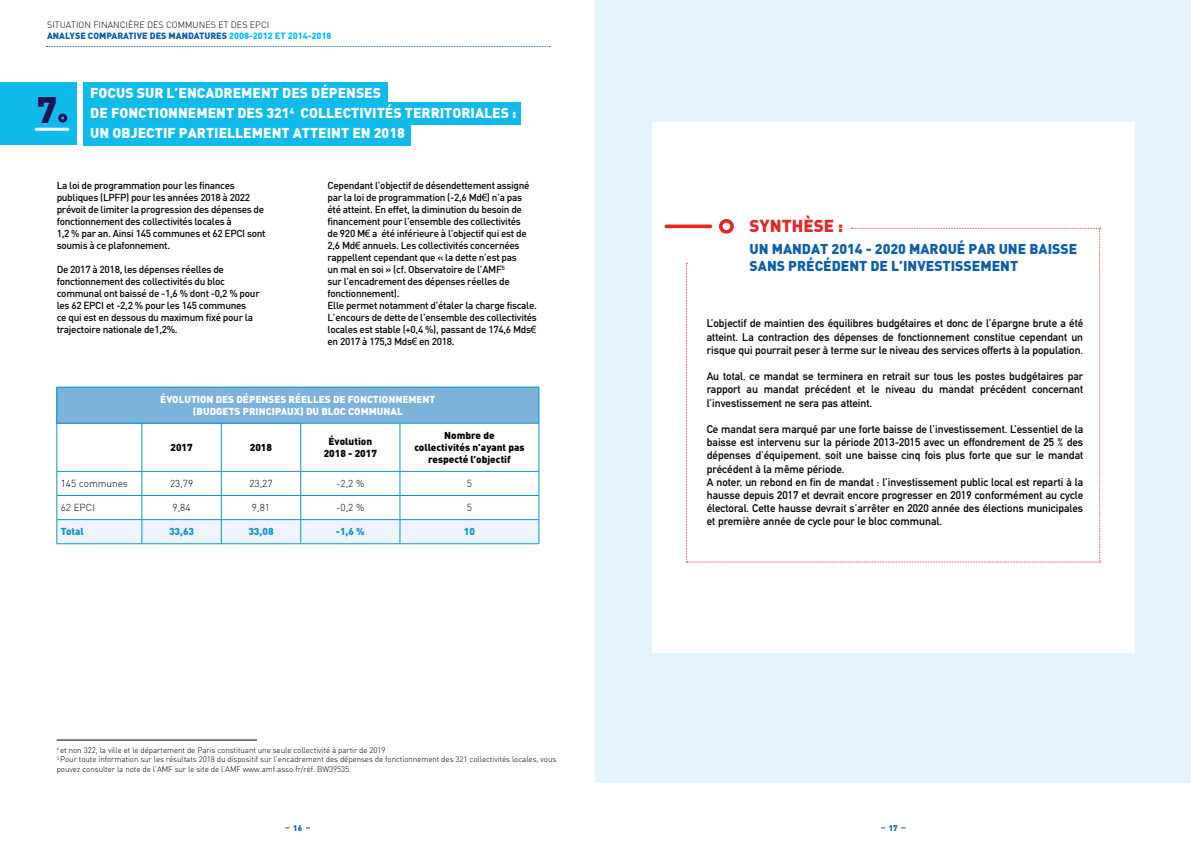
<style>
.page{position:relative;width:1191px;height:842px;background:#fff}
.page>*{position:absolute;margin:0;border:0;box-sizing:border-box;transform-origin:0 0}
.t1{font:36px "DIN Black";color:#201351}
.t2{font:17px "DIN Black";color:#e22821}
.t3{font:14px/20px "DIN Black";color:#fff}
.t4{font:14px/16.8px "DIN Black";color:#0c5eaa}
.t5{font:700 11px/13.2px "DIN Alternate";color:#000;text-align:justify}
.t6{font:500 10px/12px "DI Nbek";letter-spacing:-.03em;color:#000}
.t7{font:900 10px/12px "DIN";color:#fff;text-align:center}
.t8{font:900 10px/12px "DIN";color:#000;text-align:center}
.t9{font:300 10px "DI Nbek";color:#000}
.t10{font:900 10px "DIN";color:#0e94ca}
.t11{font:900 9px "DIN";color:#0c5eaa}
.t12{font:300 9px "DI Nbek";color:#000}
.t13{font:300 8px/9.6px "DI Nbek";letter-spacing:-.01em;color:#000}
.t14{font:8px "DIN Black";color:#0c5eaa}
.s1{color:#10bbec}
.s2{font-family:"Arial";font-weight:400}
</style>
<div class="page">
<hr style="left:57px;top:740px;width:200px;height:1px;background:#000">
<div style="left:0;top:82px;width:76px;height:63px;background:#10bbec"></div>
<hr style="left:36px;top:128px;width:32px;height:3px;background:#fff">
<div style="left:58px;top:114px;width:9px;height:9px;border:3px solid #201351;border-radius:50%"></div>
<div style="left:83px;top:103px;width:438px;height:22px;background:#10bbec"></div>
<div style="left:83px;top:123px;width:328px;height:22px;background:#10bbec"></div>
<div style="left:83px;top:82px;width:305px;height:22px;background:#10bbec"></div>
<div style="left:57px;top:387px;width:482px;height:36px;background:#7cb3db"></div>
<hr style="left:57px;top:387px;width:85px;height:1px;background:#0e94ca">
<hr style="left:57px;top:387px;width:1px;height:36px;background:#0e94ca">
<hr style="left:142px;top:387px;width:79px;height:1px;background:#0e94ca">
<hr style="left:221px;top:387px;width:80px;height:1px;background:#0e94ca">
<hr style="left:301px;top:387px;width:99px;height:1px;background:#0e94ca">
<hr style="left:400px;top:387px;width:139px;height:1px;background:#0e94ca">
<hr style="left:539px;top:387px;width:1px;height:36px;background:#0e94ca">
<hr style="left:57px;top:544px;width:85px;height:1px;background:#0e94ca">
<hr style="left:142px;top:544px;width:79px;height:1px;background:#0e94ca">
<hr style="left:221px;top:544px;width:80px;height:1px;background:#0e94ca">
<hr style="left:301px;top:544px;width:99px;height:1px;background:#0e94ca">
<hr style="left:400px;top:544px;width:139px;height:1px;background:#0e94ca">
<svg style="left:57px;top:423px;width:483px;height:121px"></svg>
<hr style="left:57px;top:519px;width:85px;height:1px;background:#0e94ca">
<hr style="left:142px;top:519px;width:79px;height:1px;background:#0e94ca">
<hr style="left:221px;top:519px;width:80px;height:1px;background:#0e94ca">
<hr style="left:301px;top:519px;width:99px;height:1px;background:#0e94ca">
<hr style="left:400px;top:519px;width:139px;height:1px;background:#0e94ca">
<svg style="left:46px;top:46px;width:504px;height:1px"></svg>
<div style="left:595px;top:0;width:596px;height:782px;background:#e2f3fd"></div>
<div style="left:652px;top:122px;width:482px;height:530px;background:#fff"></div>
<svg style="left:686px;top:228px;width:414px;height:335px"></svg>
<hr style="left:666px;top:225px;width:44px;height:3px;background:#e22821">
<div style="left:719px;top:219px;width:15px;height:15px;border:4px solid #e22821;border-radius:50%"></div>
<p class="t12" style="left:47px;top:19px;width:224px">SITUATION FINANCIÈRE DES COMMUNES ET DES EPCI</p>
<p class="t11" style="left:47px;top:30px;width:286px">ANALYSE COMPARATIVE DES MANDATURES <span class="s1">2008-2012 ET 2014-2018</span></p>
<h1 class="t1" style="left:37px;top:85px;width:22px">7</h1>
<h3 class="t3" style="left:90px;top:83px;width:428px">FOCUS SUR L’ENCADREMENT DES DÉPENSES<br>DE FONCTIONNEMENT DES 321<sup>4</sup> COLLECTIVITÉS TERRITORIALES :<br>UN OBJECTIF PARTIELLEMENT ATTEINT EN 2018</h3>
<p class="t6" style="left:57px;top:179px;width:210px">La loi de programmation pour les finances publiques (LPFP) pour les années 2018 à 2022 prévoit de limiter la progression des dépenses de fonctionnement des collectivités locales à<br>1,2 % par an. Ainsi 145 communes et 62 EPCI sont soumis à ce plafonnement.</p>
<p class="t6" style="left:57px;top:263px;width:204px">De 2017 à 2018, les dépenses réelles de fonctionnement des collectivités du bloc communal ont baissé de -1,6 % dont -0,2 % pour les 62 EPCI et -2,2 % pour les 145 communes<br>ce qui est en dessous du maximum fixé pour la trajectoire nationale de1,2%.</p>
<p class="t6" style="left:327px;top:179px;width:211px">Cependant l’objectif de désendettement assigné par la loi de programmation (-2,6 Md<span class="s2">€</span>) n’a pas été atteint. En effet, la diminution du besoin de financement pour l’ensemble des collectivités<br>de 920 M<span class="s2">€</span> a été inférieure à l’objectif qui est de 2,6 Md<span class="s2">€</span> annuels. Les collectivités concernées rappellent cependant que « la dette n’est pas<br>un mal en soi » (cf. Observatoire de l’AMF<sup>5<br></sup>sur l’encadrement des dépenses réelles de fonctionnement).<br>Elle permet notamment d’étaler la charge fiscale.<br>L’encours de dette de l’ensemble des collectivités locales est stable (+0,4 %), passant de 174,6 Mds<span class="s2">€ </span>en 2017 à 175,3 Mds<span class="s2">€</span> en 2018.</p>
<p class="t7" style="left:160px;top:393px;width:277px">ÉVOLUTION DES DÉPENSES RÉELLES DE FONCTIONNEMENT (BUDGETS PRINCIPAUX) DU BLOC COMMUNAL</p>
<p class="t8" style="left:170px;top:441px;width:24px">2017</p>
<p class="t8" style="left:250px;top:441px;width:24px">2018</p>
<p class="t8" style="left:324px;top:435px;width:55px">Évolution<br>2018 - 2017</p>
<p class="t8" style="left:414px;top:429px;width:112px">Nombre de<br>collectivités n’ayant pas respecté l’objectif</p>
<p class="t9" style="left:61px;top:477px;width:69px">145 communes</p>
<p class="t9" style="left:170px;top:477px;width:25px">23,79</p>
<p class="t9" style="left:249px;top:477px;width:25px">23,27</p>
<p class="t9" style="left:336px;top:477px;width:29px">-2,2 %</p>
<p class="t9" style="left:467px;top:477px;width:7px">5</p>
<p class="t9" style="left:61px;top:501px;width:36px">62 EPCI</p>
<p class="t9" style="left:173px;top:501px;width:19px">9,84</p>
<p class="t9" style="left:252px;top:501px;width:19px">9,81</p>
<p class="t9" style="left:336px;top:501px;width:29px">-0,2 %</p>
<p class="t9" style="left:467px;top:501px;width:7px">5</p>
<p class="t10" style="left:61px;top:525px;width:25px">Total</p>
<p class="t10" style="left:169px;top:525px;width:27px">33,63</p>
<p class="t10" style="left:248px;top:525px;width:27px">33,08</p>
<p class="t10" style="left:336px;top:525px;width:31px">-1,6 %</p>
<p class="t10" style="left:464px;top:525px;width:13px">10</p>
<p class="t13" style="left:57px;top:745px;width:501px"><sup>4</sup> et non 322, la ville et le département de Paris constituant une seule collectivité à partir de 2019<br><sup>5</sup> Pour toute information sur les résultats 2018 du dispositif sur l’encadrement des dépenses de fonctionnement des 321 collectivités locales, vous pouvez consulter la note de l’AMF sur le site de l’AMF www.amf.asso.fr/réf. BW39535.</p>
<h2 class="t2" style="left:749px;top:215px;width:95px">SYNTHÈSE :</h2>
<h3 class="t4" style="left:749px;top:240px;width:329px">UN MANDAT 2014 - 2020 MARQUÉ PAR UNE BAISSE<br>SANS PRÉCÉDENT DE L’INVESTISSEMENT</h3>
<p class="t5" style="left:707px;top:316px;width:378px">L’objectif de maintien des équilibres budgétaires et donc de l’épargne brute a été atteint. La contraction des dépenses de fonctionnement constitue cependant un risque qui pourrait peser à terme sur le niveau des services offerts à la population.</p>
<p class="t5" style="left:707px;top:369px;width:378px">Au total, ce mandat se terminera en retrait sur tous les postes budgétaires par rapport au mandat précédent et le niveau du mandat précédent concernant l’investissement ne sera pas atteint.</p>
<p class="t5" style="left:707px;top:422px;width:378px;text-align:left">Ce mandat sera marqué par une forte baisse de l’investissement. L’essentiel de la baisse est intervenu sur la période 2013-2015 avec un effondrement de 25 % des dépenses d’équipement, soit une baisse cinq fois plus forte que sur le mandat précédent à la même période.<br>A noter, un rebond en fin de mandat : l’investissement public local est reparti à la hausse depuis 2017 et devrait encore progresser en 2019 conformément au cycle électoral. Cette hausse devrait s’arrêter en 2020 année des élections municipales et première année de cycle pour le bloc communal.</p>
<p class="t14" style="left:293px;top:823px;width:10px">16</p>
<p class="t14" style="left:888px;top:823px;width:10px">17</p>
</div>
